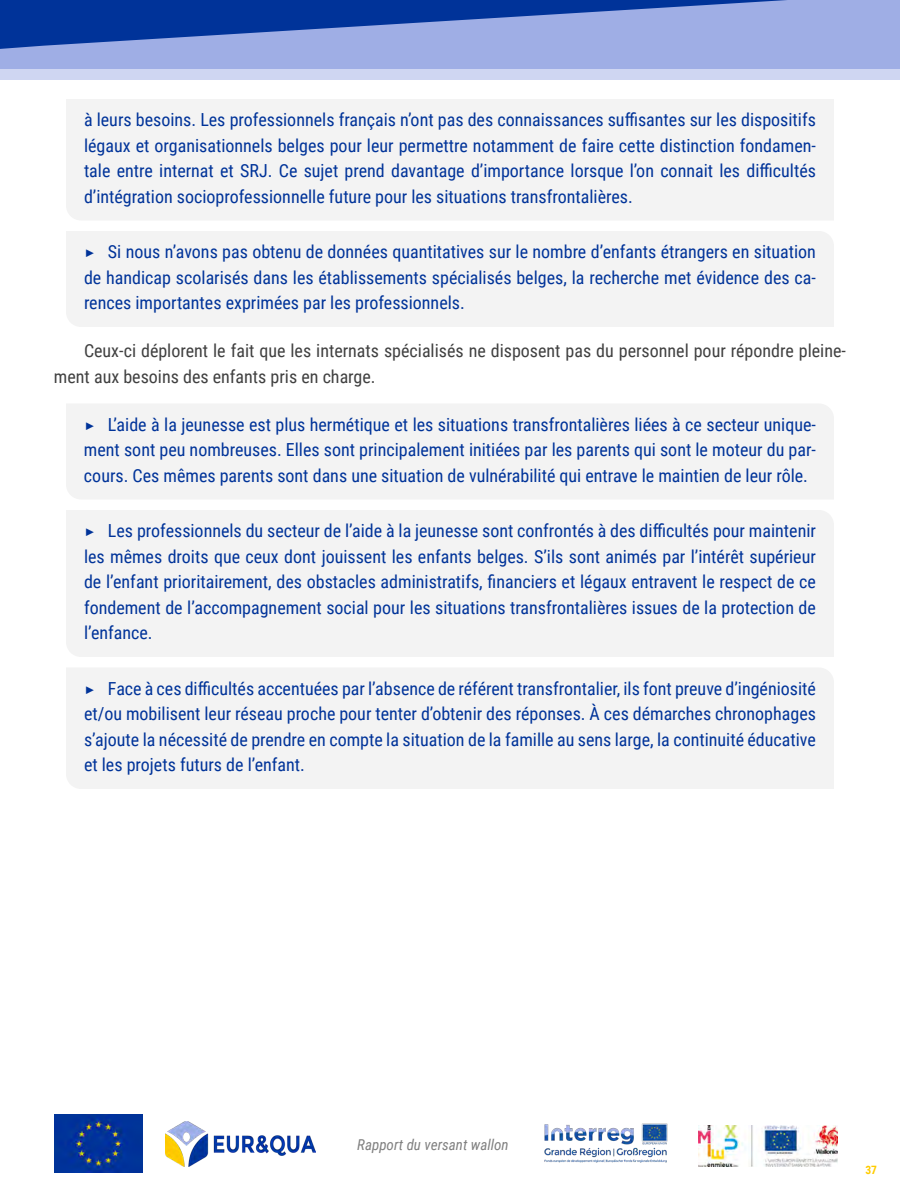
<style>
.page{position:relative;width:900px;height:1200px;background:#fff}
.page>*{position:absolute;margin:0;border:0;box-sizing:border-box;transform-origin:0 0}
.t1{font:18px/25.5px "Roboto Condensed";color:#039;text-align:justify}
.Paragraphe{font:18px/25.5px "Roboto Condensed";color:#404040}
.t2{font:italic 15px "Roboto Condensed";color:#808080}
.t3{font:700 11.55px "Roboto Condensed";color:#fc0}
.s1{font-family:"Montserrat"}
</style>
<div class="page">
<div style="left:0;top:0;width:900px;height:69px;background:#9faee5"></div>
<div style="left:0;top:69px;width:900px;height:10px;background:#cfd6f2"></div>
<svg style="left:0;top:0;width:787px;height:49px"></svg>
<img style="left:166px;top:1121px;width:149px;height:45px">
<img style="left:54px;top:1114px;width:88px;height:59px">
<img style="left:544px;top:1123px;width:124px;height:40px">
<img style="left:699px;top:1125px;width:139px;height:42px">
<div style="left:66px;top:99px;width:768px;height:121px;background:#f3f3f3"></div>
<div style="left:66px;top:231px;width:768px;height:96px;background:#f3f3f3"></div>
<div style="left:66px;top:404px;width:768px;height:95px;background:#f3f3f3"></div>
<div style="left:66px;top:510px;width:768px;height:147px;background:#f3f3f3"></div>
<div style="left:66px;top:668px;width:768px;height:121px;background:#f3f3f3"></div>
<p class="t1" style="left:84px;top:106px;width:734px">à leurs besoins. Les professionnels français n’ont pas des connaissances suffisantes sur les dispositifs légaux et organisationnels belges pour leur permettre notamment de faire cette distinction fondamen&shy;tale entre internat et SRJ. Ce sujet prend davantage d’importance lorsque l’on connait les difficultés d’intégration socioprofessionnelle future pour les situations transfrontalières.</p>
<p class="t1" style="left:84px;top:238px;width:734px"><span class="s1">▶</span> Si nous n’avons pas obtenu de données quantitatives sur le nombre d’enfants étrangers en situation de handicap scolarisés dans les établissements spécialisés belges, la recherche met évidence des ca&shy;rences importantes exprimées par les professionnels.</p>
<p class="Paragraphe" style="left:54px;top:337px;width:794px;text-indent:30px">Ceux-ci déplorent le fait que les internats spécialisés ne disposent pas du personnel pour répondre pleine&shy;ment aux besoins des enfants pris en charge.</p>
<p class="t1" style="left:84px;top:411px;width:734px"><span class="s1">▶</span> L’aide à la jeunesse est plus hermétique et les situations transfrontalières liées à ce secteur unique&shy;ment sont peu nombreuses. Elles sont principalement initiées par les parents qui sont le moteur du par&shy;cours. Ces mêmes parents sont dans une situation de vulnérabilité qui entrave le maintien de leur rôle.</p>
<p class="t1" style="left:84px;top:517px;width:733px"><span class="s1">▶</span> Les professionnels du secteur de l’aide à la jeunesse sont confrontés à des difficultés pour maintenir les mêmes droits que ceux dont jouissent les enfants belges. S’ils sont animés par l’intérêt supérieur de l’enfant prioritairement, des obstacles administratifs, financiers et légaux entravent le respect de ce fondement de l’accompagnement social pour les situations transfrontalières issues de la protection de l’enfance.</p>
<p class="t1" style="left:84px;top:675px;width:734px"><span class="s1">▶</span> Face à ces difficultés accentuées par l’absence de référent transfrontalier, ils font preuve d’ingéniosité et/ou mobilisent leur réseau proche pour tenter d’obtenir des réponses. À ces démarches chronophages s’ajoute la nécessité de prendre en compte la situation de la famille au sens large, la continuité éducative et les projets futurs de l’enfant.</p>
<p class="t2" style="left:357px;top:1134px;width:153px">Rapport du versant wallon</p>
<p class="t3" style="left:865px;top:1162px;width:13px">37</p>
</div>
